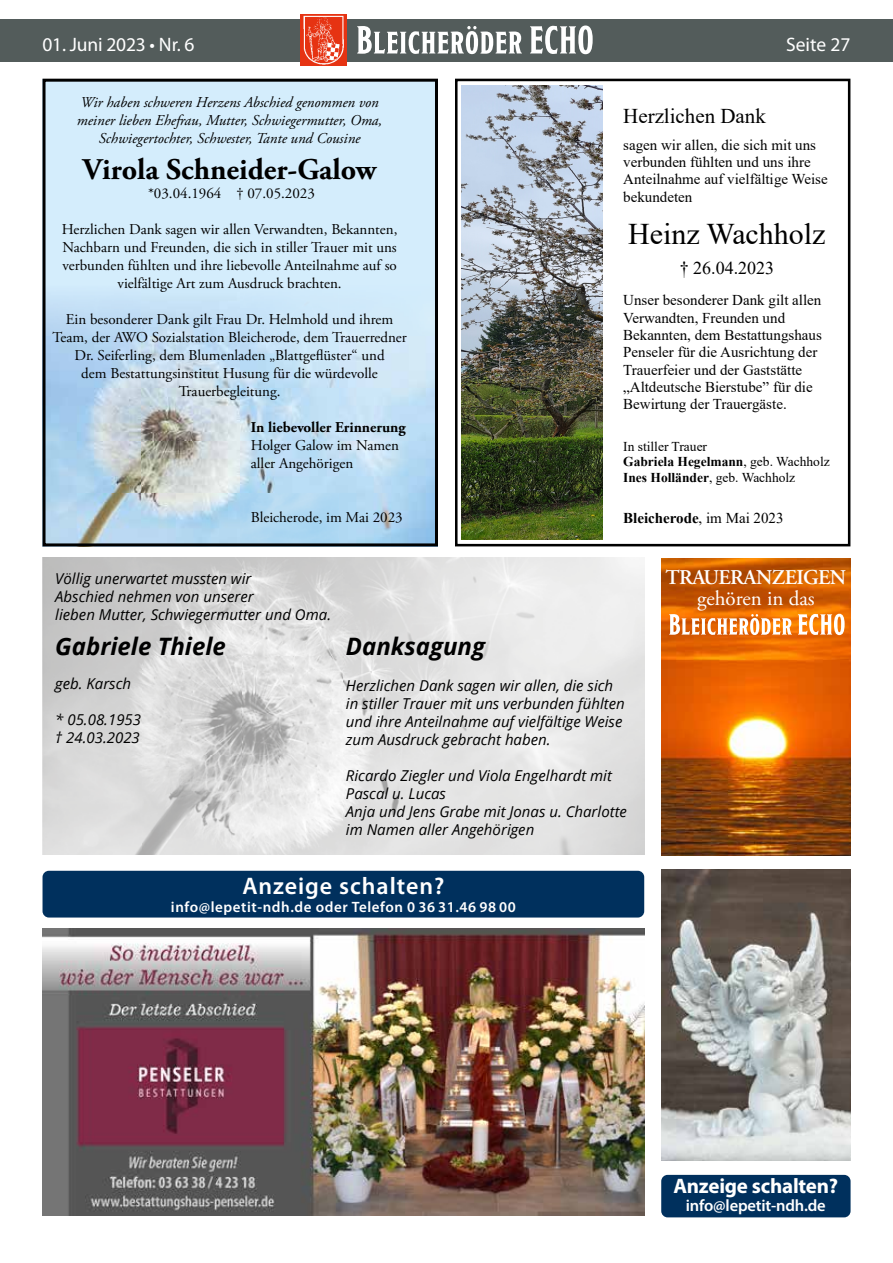
<style>
.page{position:relative;width:893px;height:1263px;background:#fff}
.page>*{position:absolute;margin:0;border:0;box-sizing:border-box;transform-origin:0 0}
.t1{font:700 30px "Adobe Garamond Pro";color:#000}
.t2{font:30px "Times New Roman";color:#000}
.t3{font:italic 700 24px "Open Sans";color:#000}
.t4{font:600 24px "Myriad Pro";letter-spacing:.04em;color:#fff}
.t5{font:700 21px "Myriad Pro";letter-spacing:-.01em;color:#fff}
.t6{font:600 21px "Adobe Garamond Pro";letter-spacing:-.025em;color:#fff}
.t7{font:21px "Times New Roman";color:#000}
.t8{font:21px "Adobe Garamond Pro";color:#fff}
.t9{font:19.5px "Myriad Pro";letter-spacing:-.01em;color:#fff}
.t10{font:18px "Times New Roman";color:#000}
.t11{font:600 16.5px "Myriad Pro";letter-spacing:-.01em;color:#fff}
.t12{font:15px/18px "Adobe Garamond Pro";color:#000;text-align:center}
.t13{font:italic 15px/18px "Open Sans";color:#000}
.t14{font:15px/17.2px "Times New Roman";color:#000}
.t15{font:italic 15px/18px "Adobe Garamond Pro";color:#000;text-align:center}
.t16{font:600 15px "Myriad Pro";letter-spacing:.04em;color:#fff}
.t17{font:700 15px "Adobe Garamond Pro";color:#000}
.t18{font:700 15px "Times New Roman";color:#000}
.t19{font:13.5px/15.6px "Times New Roman";color:#000}
.s1{font-weight:700}
.s2{font-weight:400}
</style>
<div class="page">
<div style="left:0;top:19px;width:893px;height:43px;background:#535c5b"></div>
<img style="left:300px;top:15px;width:47px;height:50px">
<svg style="left:357px;top:26px;width:236px;height:28px"></svg>
<div style="left:661px;top:1175px;width:190px;height:42px;background:#00305d;border-radius:6px"></div>
<img style="left:661px;top:870px;width:189px;height:290px">
<img style="left:661px;top:558px;width:189px;height:297px">
<svg style="left:669px;top:614px;width:176px;height:21px"></svg>
<img style="left:43px;top:928px;width:601px;height:287px">
<div style="left:43px;top:871px;width:601px;height:46px;background:#00305d;border-radius:6px"></div>
<img style="left:43px;top:557px;width:601px;height:298px">
<div style="left:43px;top:79px;width:395px;height:467px;background:#d4edfc"></div>
<img style="left:47px;top:297px;width:387px;height:245px">
<div style="left:43px;top:79px;width:395px;height:467px;border:3px solid #000"></div>
<div style="left:455px;top:79px;width:395px;height:467px;border:3px solid #000"></div>
<img style="left:461px;top:85px;width:142px;height:455px">
<h3 class="t9" style="left:43px;top:32px;width:154px">01. Juni 2023 • Nr. 6</h3>
<h3 class="t9" style="left:786px;top:32px;width:66px">Seite 27</h3>
<p class="t15" style="left:77px;top:93px;width:307px">Wir haben schweren Herzens Abschied genommen von meiner lieben Ehefrau, Mutter, Schwiegermutter, Oma,<br>Schwiegertochter, Schwester, Tante und Cousine</p>
<h1 class="t1" style="left:83px;top:152px;width:295px">Virola Schneider-Galow</h1>
<p class="t12" style="left:148px;top:185px;width:168px">*03.04.1964 † 07.05.2023</p>
<p class="t12" style="left:62px;top:221px;width:337px">Herzlichen Dank sagen wir allen Verwandten, Bekannten, Nachbarn und Freunden, die sich in stiller Trauer mit uns verbunden fühlten und ihre liebevolle Anteilnahme auf so vielfältige Art zum Ausdruck brachten.</p>
<p class="t12" style="left:52px;top:311px;width:356px">Ein besonderer Dank gilt Frau Dr. Helmhold und ihrem Team, der AWO Sozialstation Bleicherode, dem Trauerredner Dr. Seiferling, dem Blumenladen „Blattgeflüster“ und<br>dem Bestattungsinstitut Husung für die würdevolle Trauerbegleitung.</p>
<p class="t17" style="left:251px;top:419px;width:156px">In liebevoller Erinnerung</p>
<p class="t12" style="left:251px;top:437px;width:150px;text-align:left">Holger Galow im Namen aller Angehörigen</p>
<p class="t12" style="left:251px;top:509px;width:153px">Bleicherode, im Mai 2023</p>
<h3 class="t7" style="left:623px;top:101px;width:144px">Herzlichen Dank</h3>
<p class="t14" style="left:623px;top:136px;width:206px">sagen wir allen, die sich mit uns verbunden fühlten und uns ihre<br>Anteilnahme auf vielfältige Weise bekundeten</p>
<h1 class="t2" style="left:628px;top:213px;width:199px">Heinz Wachholz</h1>
<p class="t10" style="left:680px;top:255px;width:96px">† 26.04.2023</p>
<p class="t14" style="left:623px;top:291px;width:200px">Unser besonderer Dank gilt allen<br>Verwandten, Freunden und<br>Bekannten, dem Bestattungshaus<br>Penseler für die Ausrichtung der<br>Trauerfeier und der Gaststätte „Altdeutsche Bierstube” für die<br>Bewirtung der Trauergäste.</p>
<p class="t19" style="left:623px;top:438px;width:208px">In stiller Trauer<br><span class="s1">Gabriela Hegelmann</span>, geb. Wachholz<br><span class="s1">Ines Holländer</span>, geb. Wachholz</p>
<p class="t18" style="left:623px;top:507px;width:162px">Bleicherode<span class="s2">, im Mai 2023</span></p>
<p class="t13" style="left:55px;top:569px;width:277px">Völlig unerwartet mussten wir<br>Abschied nehmen von unserer<br>lieben Mutter, Schwiegermutter und Oma.</p>
<h2 class="t3" style="left:55px;top:629px;width:172px">Gabriele Thiele</h2>
<p class="t13" style="left:55px;top:674px;width:77px">geb. Karsch</p>
<p class="t13" style="left:55px;top:710px;width:87px">* 05.08.1953 † 24.03.2023</p>
<h2 class="t3" style="left:346px;top:630px;width:141px">Danksagung</h2>
<p class="t13" style="left:346px;top:676px;width:280px">Herzlichen Dank sagen wir allen, die sich in stiller Trauer mit uns verbunden fühlten und ihre Anteilnahme auf vielfältige Weise zum Ausdruck gebracht haben.</p>
<p class="t13" style="left:346px;top:766px;width:282px">Ricardo Ziegler und Viola Engelhardt mit<br>Pascal u. Lucas<br>Anja und Jens Grabe mit Jonas u. Charlotte im Namen aller Angehörigen</p>
<h2 class="t4" style="left:242px;top:871px;width:204px">Anzeige schalten?</h2>
<p class="t16" style="left:171px;top:897px;width:346px">info@lepetit-ndh.de oder Telefon 0 36 31.46 98 00</p>
<h3 class="t6" style="left:665px;top:565px;width:182px">TRAUERANZEIGEN</h3>
<h3 class="t8" style="left:697px;top:586px;width:119px">gehören in das</h3>
<h3 class="t5" style="left:673px;top:1172px;width:166px">Anzeige schalten?</h3>
<p class="t11" style="left:686px;top:1195px;width:141px">info@lepetit-ndh.de</p>
</div>
